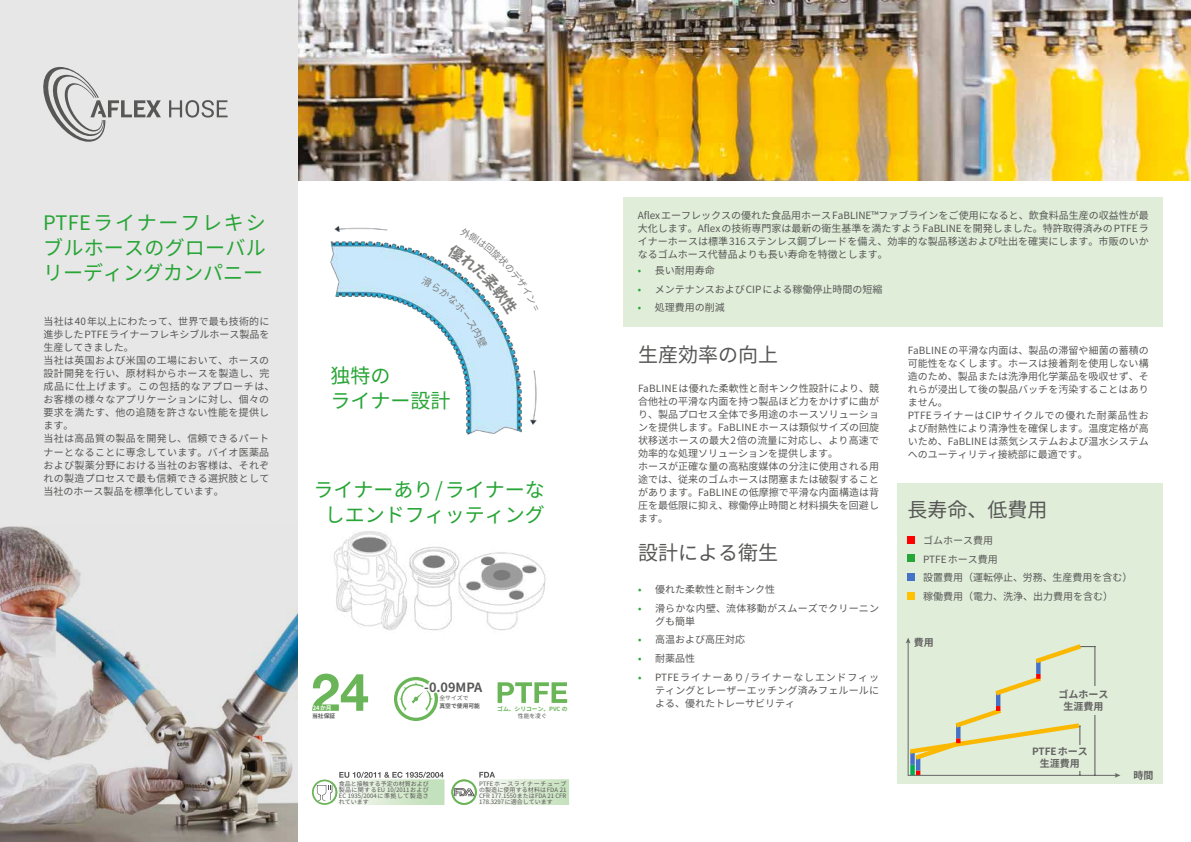
<style>
.page{position:relative;width:1191px;height:842px;background:#fff}
.page>*{position:absolute;margin:0;border:0;box-sizing:border-box;transform-origin:0 0}
.t1{font:20px/25px "Noto Sans CJ Kjp";color:#27a536;text-align:justify}
.t2{font:20px "Noto Sans CJ Kjp";color:#575756}
.t3{font:700 12.7px "Noto Sans CJ Kjp";color:#575756}
.t4{font:10px/13px "Noto Sans CJ Kjp";letter-spacing:.005em;color:#575756}
.t5{font:10px/13px "Noto Sans CJ Kjp";letter-spacing:.03em;color:#575756}
.t6{font:700 10px/12px "Noto Sans CJ Kjp";color:#646363;text-align:center}
.t7{font:6px/6px "Noto Sans CJ Kjp";color:#575756;text-align:justify}
.t8{font:700 5.8px "Noto Sans CJ Kjp";color:#6ab558}
.t9{font:700 5.8px "Noto Sans CJ Kjp";color:#575756}
.t10{font:5.8px "Noto Sans CJ Kjp";color:#575756}
.t11{font:700 5.8px "Noto Sans CJ Kjp";color:#fff}
.s1{color:#27a536}
</style>
<div class="page">
<img style="left:298px;top:0;width:893px;height:180px">
<div style="left:0;top:0;width:298px;height:842px;background:#e7e7e7"></div>
<svg style="left:43px;top:67px;width:118px;height:75px"></svg>
<svg style="left:169px;top:100px;width:58px;height:18px"></svg>
<img style="left:0;top:527px;width:298px;height:315px">
<img style="left:330px;top:226px;width:207px;height:209px">
<img style="left:334px;top:531px;width:212px;height:100px">
<div style="left:623px;top:197px;width:540px;height:130px;background:#e0edd9"></div>
<svg style="left:312px;top:674px;width:56px;height:37px"></svg>
<svg style="left:394px;top:677px;width:44px;height:44px"></svg>
<div style="left:423px;top:681px;width:61px;height:13px;background:#fff"></div>
<svg style="left:497px;top:682px;width:70px;height:21px"></svg>
<div style="left:897px;top:483px;width:266px;height:301px;background:#e0edd9"></div>
<svg style="left:906px;top:638px;width:214px;height:140px"></svg>
<div style="left:1030px;top:745px;width:59px;height:26px;background:#e0edd9"></div>
<div style="left:1055px;top:686px;width:56px;height:29px;background:#e0edd9"></div>
<div style="left:907px;top:536px;width:7px;height:8px;background:#fc0100"></div>
<div style="left:907px;top:555px;width:7px;height:7px;background:#27a536"></div>
<div style="left:907px;top:573px;width:7px;height:7px;background:#4472c7"></div>
<div style="left:907px;top:593px;width:7px;height:7px;background:#fec200"></div>
<svg style="left:312px;top:772px;width:132px;height:33px"></svg>
<svg style="left:451px;top:772px;width:44px;height:33px"></svg>
<img style="left:470px;top:781px;width:7px;height:22px">
<svg style="left:421px;top:227px;width:116px;height:121px"></svg>
<h1 class="t1" style="left:43px;top:211px;width:224px">PTFEライナーフレキシブルホースのグローバルリーディングカンパニー</h1>
<p class="t5" style="left:44px;top:315px;width:232px">当社は40年以上にわたって、世界で最も技術的に進歩したPTFEライナーフレキシブルホース製品を生産してきました。<br>当社は英国および米国の工場において、ホースの設計開発を行い、原材料からホースを製造し、完成品に仕上げます。この包括的なアプローチは、お客様の様々なアプリケーションに対し、個々の要求を満たす、他の追随を許さない性能を提供します。<br>当社は高品質の製品を開発し、信頼できるパートナーとなることに専念しています。バイオ医薬品および製薬分野における当社のお客様は、それぞれの製造プロセスで最も信頼できる選択肢として当社のホース製品を標準化しています。</p>
<h1 class="t1" style="left:330px;top:364px;width:121px">独特の<br>ライナー設計</h1>
<h1 class="t1" style="left:313px;top:478px;width:233px;text-align:center">ライナーあり/ライナーなしエンドフィッティング</h1>
<p class="t11" style="left:313px;top:705px;width:20px">24か月</p>
<p class="t9" style="left:312px;top:713px;width:25px">当社保証</p>
<p class="t3" style="left:424px;top:680px;width:60px">-0.09MPA</p>
<p class="t10" style="left:439px;top:695px;width:30px">全サイズで</p>
<p class="t9" style="left:439px;top:702px;width:42px">真空で使用可能</p>
<p class="t8" style="left:497px;top:706px;width:72px">ゴム、シリコーン、PVC の</p>
<p class="t10" style="left:518px;top:712px;width:30px">性能を凌ぐ</p>
<p class="t7" style="left:339px;top:781px;width:92px">食品と接触する予定の材質および製品に関するEU 10/2011およびEC 1935/2004に準拠して製造されています</p>
<p class="t7" style="left:479px;top:781px;width:89px">PTFEホースライナーチューブの製造に使用する材料はFDA 21<br>CFR 177.1550またはFDA 21 CFR 178.3297に適合しています</p>
<p class="t4" style="left:637px;top:209px;width:512px;text-align:justify">Aflexエーフレックスの優れた食品用ホースFaBLINE™ファブラインをご使用になると、飲食料品生産の収益性が最大化します。Aflexの技術専門家は最新の衛生基準を満たすようFaBLINEを開発しました。特許取得済みのPTFEライナーホースは標準316ステンレス鋼ブレードを備え、効率的な製品移送および吐出を確実にします。市販のいかなるゴムホース代替品よりも長い寿命を特徴とします。</p>
<p class="t4" style="left:637px;top:264px;width:79px"><span class="s1">•</span> 長い耐用寿命</p>
<p class="t4" style="left:637px;top:283px;width:246px"><span class="s1">•</span> メンテナンスおよびCIPによる稼働停止時間の短縮</p>
<p class="t4" style="left:637px;top:301px;width:89px"><span class="s1">•</span> 処理費用の削減</p>
<h1 class="t2" style="left:638px;top:344px;width:141px">生産効率の向上</h1>
<p class="t4" style="left:638px;top:382px;width:243px">FaBLINEは優れた柔軟性と耐キンク性設計により、競合他社の平滑な内面を持つ製品ほど力をかけずに曲がり、製品プロセス全体で多用途のホースソリューションを提供します。FaBLINEホースは類似サイズの回旋状移送ホースの最大2倍の流量に対応し、より高速で効率的な処理ソリューションを提供します。<br>ホースが正確な量の高粘度媒体の分注に使用される用途では、従来のゴムホースは閉塞または破裂することがあります。FaBLINEの低摩擦で平滑な内面構造は背圧を最低限に抑え、稼働停止時間と材料損失を回避します。</p>
<h1 class="t2" style="left:638px;top:542px;width:141px">設計による衛生</h1>
<p class="t4" style="left:638px;top:583px;width:139px"><span class="s1">•</span> 優れた柔軟性と耐キンク性</p>
<p class="t4" style="left:655px;top:602px;width:226px;text-indent:-17px"><span class="s1">•</span> 滑らかな内壁、流体移動がスムーズでクリーニングも簡単</p>
<p class="t4" style="left:638px;top:633px;width:109px"><span class="s1">•</span> 高温および高圧対応</p>
<p class="t4" style="left:638px;top:652px;width:59px"><span class="s1">•</span> 耐薬品性</p>
<p class="t4" style="left:655px;top:671px;width:225px;text-align:justify;text-indent:-17px"><span class="s1">•</span> PTFEライナーあり/ライナーなしエンドフィッティングとレーザーエッチング済みフェルールによる、優れたトレーサビリティ</p>
<p class="t4" style="left:907px;top:344px;width:242px">FaBLINEの平滑な内面は、製品の滞留や細菌の蓄積の可能性をなくします。ホースは接着剤を使用しない構造のため、製品または洗浄用化学薬品を吸収せず、それらが浸出して後の製品バッチを汚染することはありません。<br>PTFEライナーはCIPサイクルでの優れた耐薬品性および耐熱性により清浄性を確保します。温度定格が高いため、FaBLINEは蒸気システムおよび温水システムへのユーティリティ接続部に最適です。</p>
<h1 class="t2" style="left:907px;top:498px;width:141px">長寿命、低費用</h1>
<p class="t4" style="left:923px;top:531px;width:211px;line-height:18.7px">ゴムホース費用<br>PTFEホース費用<br>設置費用（運転停止、労務、生産費用を含む）稼働費用（電力、洗浄、出力費用を含む）</p>
<p class="t6" style="left:913px;top:636px;width:21px">費用</p>
<p class="t6" style="left:1058px;top:689px;width:51px">ゴムホース生涯費用</p>
<p class="t6" style="left:1032px;top:746px;width:57px">PTFEホース生涯費用</p>
<p class="t6" style="left:1133px;top:769px;width:21px">時間</p>
</div>
